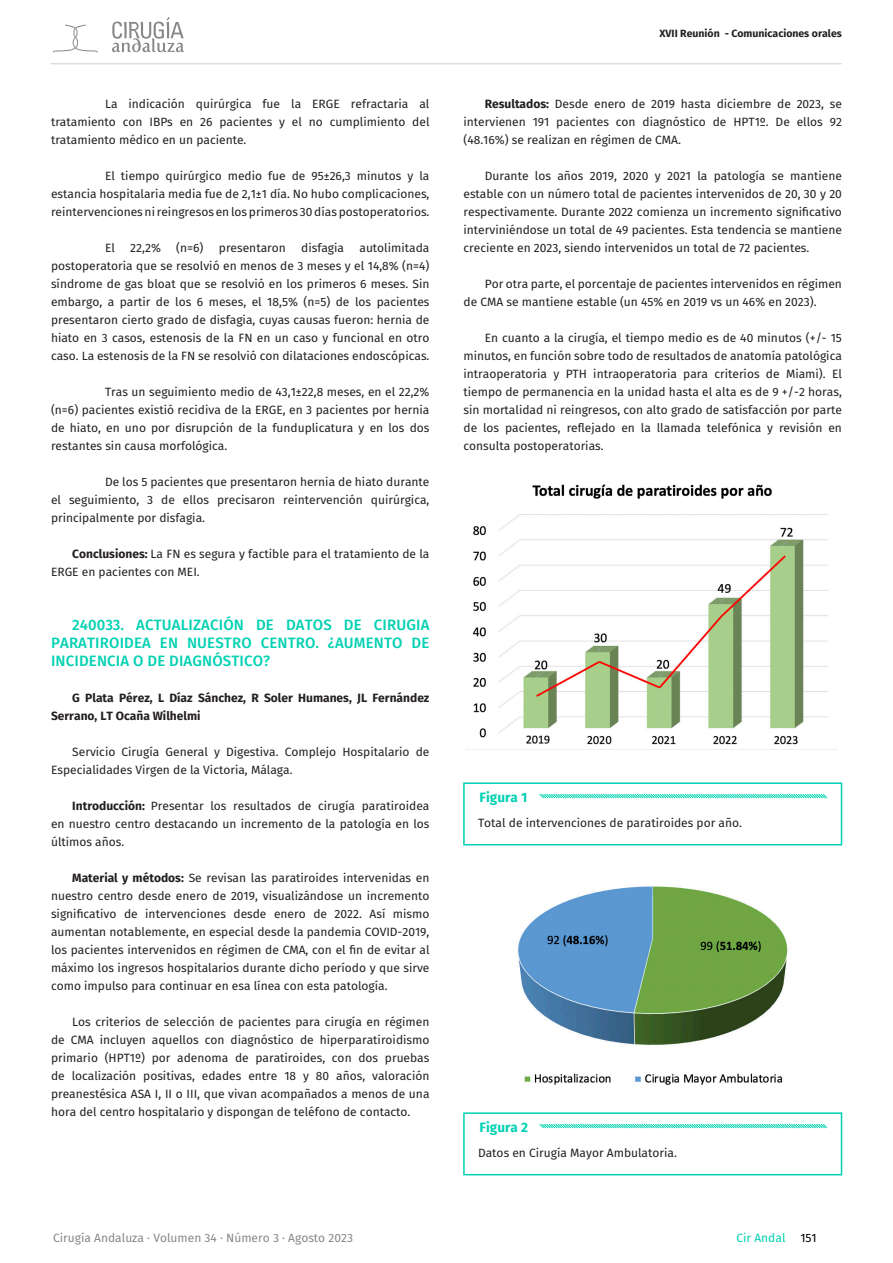
<style>
.page{position:relative;width:893px;height:1263px;background:#fff}
.page>*{position:absolute;margin:0;border:0;box-sizing:border-box;transform-origin:0 0}
.CUERPO___SANGRIAS{font:500 15px/18px "Fira Sans";letter-spacing:.01em;color:#00d1b2;text-align:justify}
.Pie_Foto_-_Nombre{font:700 13.5px "Fira Sans";color:#00d1b2}
.CUERPO___SANGRIAS-2{font:12px/18px "Fira Sans";color:#231f20;text-align:justify}
.CUERPO___SANGRIAS-3{font:700 12px/18px "Fira Sans";color:#231f20}
.t1{font:12px "Fira Sans";color:#878787}
.t2{font:12px "Fira Sans";color:#00d1b2}
.t3{font:700 10.5px "Fira Sans";color:#231f20}
.s1{font-weight:700}
.s2{color:#000}
</style>
<div class="page">
<svg style="left:53px;top:24px;width:45px;height:29px"></svg>
<svg style="left:112px;top:17px;width:72px;height:35px"></svg>
<hr style="left:50px;top:64px;width:792px;height:1px;background:#d1d1d1">
<img style="left:466px;top:484px;width:371px;height:266px">
<div style="left:463px;top:782px;width:379px;height:63px;border:2px solid #00d1b2"></div>
<svg style="left:539px;top:793px;width:289px;height:6px"></svg>
<img style="left:518px;top:886px;width:270px;height:199px">
<div style="left:463px;top:1112px;width:379px;height:63px;border:2px solid #00d1b2"></div>
<svg style="left:539px;top:1123px;width:289px;height:6px"></svg>
<p class="CUERPO___SANGRIAS-2" style="left:51px;top:94px;width:380px;text-indent:54px">La indicación quirúrgica fue la ERGE refractaria al tratamiento con IBPs en 26 pacientes y el no cumplimiento del tratamiento médico en un paciente.</p>
<p class="CUERPO___SANGRIAS-2" style="left:51px;top:166px;width:380px;text-indent:54px">El tiempo quirúrgico medio fue de 95±26,3 minutos y la estancia hospitalaria media fue de 2,1±1 día. No hubo complicaciones, reintervenciones ni reingresos en los primeros 30 días postoperatorios.</p>
<p class="CUERPO___SANGRIAS-2" style="left:105px;top:238px;width:11px">El</p>
<p class="CUERPO___SANGRIAS-2" style="left:130px;top:238px;width:32px">22,2%</p>
<p class="CUERPO___SANGRIAS-2" style="left:176px;top:238px;width:29px">(n=6)</p>
<p class="CUERPO___SANGRIAS-2" style="left:219px;top:238px;width:69px">presentaron</p>
<p class="CUERPO___SANGRIAS-2" style="left:301px;top:238px;width:44px">disfagia</p>
<p class="CUERPO___SANGRIAS-2" style="left:51px;top:238px;width:380px;text-indent:308px">autolimitada postoperatoria que se resolvió en menos de 3 meses y el 14,8% (n=4) síndrome de gas bloat que se resolvió en los primeros 6 meses. Sin embargo, a partir de los 6 meses, el 18,5% (n=5) de los pacientes presentaron cierto grado de disfagia, cuyas causas fueron: hernia de hiato en 3 casos, estenosis de la FN en un caso y funcional en otro caso. La estenosis de la FN se resolvió con dilataciones endoscópicas.</p>
<p class="CUERPO___SANGRIAS-2" style="left:51px;top:382px;width:380px;text-indent:54px">Tras un seguimiento medio de 43,1±22,8 meses, en el 22,2% (n=6) pacientes existió recidiva de la ERGE, en 3 pacientes por hernia de hiato, en uno por disrupción de la funduplicatura y en los dos restantes sin causa morfológica.</p>
<p class="CUERPO___SANGRIAS-2" style="left:51px;top:472px;width:380px;text-indent:54px">De los 5 pacientes que presentaron hernia de hiato durante el seguimiento, 3 de ellos precisaron reintervención quirúrgica, principalmente por disfagia.</p>
<p class="CUERPO___SANGRIAS-2" style="left:51px;top:544px;width:380px;text-indent:21px"><span class="s1">Conclusiones:</span> La FN es segura y factible para el tratamiento de la<br>ERGE en pacientes con MEI.</p>
<p class="CUERPO___SANGRIAS" style="left:51px;top:615px;width:380px;text-indent:21px">240033. ACTUALIZACIÓN DE DATOS DE CIRUGIA PARATIROIDEA EN NUESTRO CENTRO. ¿AUMENTO DE INCIDENCIA O DE DIAGNÓSTICO?</p>
<p class="CUERPO___SANGRIAS-3" style="left:51px;top:688px;width:380px;text-indent:21px">G Plata Pérez, L Díaz Sánchez, R Soler Humanes, JL Fernández<br>Serrano, LT Ocaña Wilhelmi</p>
<p class="CUERPO___SANGRIAS-2" style="left:51px;top:742px;width:380px;text-indent:21px">Servicio Cirugía General y Digestiva. Complejo Hospitalario de<br>Especialidades Virgen de la Victoria, Málaga.</p>
<p class="CUERPO___SANGRIAS-2" style="left:51px;top:796px;width:380px;text-indent:21px"><span class="s1">Introducción:</span> Presentar los resultados de cirugía paratiroidea en nuestro centro destacando un incremento de la patología en los últimos años.</p>
<p class="CUERPO___SANGRIAS-2" style="left:51px;top:868px;width:380px;text-indent:21px"><span class="s1">Material y métodos:</span> Se revisan las paratiroides intervenidas en nuestro centro desde enero de 2019, visualizándose un incremento significativo de intervenciones desde enero de 2022. Así mismo aumentan notablemente, en especial desde la pandemia COVID-2019, los pacientes intervenidos en régimen de CMA, con el fin de evitar al máximo los ingresos hospitalarios durante dicho período y que sirve como impulso para continuar en esa línea con esta patología.</p>
<p class="CUERPO___SANGRIAS-2" style="left:51px;top:1012px;width:380px;text-indent:21px">Los criterios de selección de pacientes para cirugía en régimen de CMA incluyen aquellos con diagnóstico de hiperparatiroidismo primario (HPT1º) por adenoma de paratiroides, con dos pruebas de localización positivas, edades entre 18 y 80 años, valoración preanestésica ASA I, II o III, que vivan acompañados a menos de una hora del centro hospitalario y dispongan de teléfono de contacto.</p>
<p class="t3" style="left:659px;top:25px;width:184px">XVII Reunión - Comunicaciones orales</p>
<p class="CUERPO___SANGRIAS-2" style="left:463px;top:94px;width:380px;text-indent:21px"><span class="s1">Resultados:</span> Desde enero de 2019 hasta diciembre de 2023, se intervienen 191 pacientes con diagnóstico de HPT1º. De ellos 92 (48.16%) se realizan en régimen de CMA.</p>
<p class="CUERPO___SANGRIAS-2" style="left:463px;top:166px;width:380px;text-indent:21px">Durante los años 2019, 2020 y 2021 la patología se mantiene estable con un número total de pacientes intervenidos de 20, 30 y 20 respectivamente. Durante 2022 comienza un incremento significativo interviniéndose un total de 49 pacientes. Esta tendencia se mantiene creciente en 2023, siendo intervenidos un total de 72 pacientes.</p>
<p class="CUERPO___SANGRIAS-2" style="left:463px;top:274px;width:380px;text-indent:21px">Por otra parte, el porcentaje de pacientes intervenidos en régimen de CMA se mantiene estable (un 45% en 2019 vs un 46% en 2023).</p>
<p class="CUERPO___SANGRIAS-2" style="left:463px;top:328px;width:380px;text-indent:21px">En cuanto a la cirugía, el tiempo medio es de 40 minutos (+/- 15 minutos, en función sobre todo de resultados de anatomía patológica intraoperatoria y PTH intraoperatoria para criterios de Miami). El tiempo de permanencia en la unidad hasta el alta es de 9 +/-2 horas, sin mortalidad ni reingresos, con alto grado de satisfacción por parte de los pacientes, reflejado en la llamada telefónica y revisión en consulta postoperatorias.</p>
<p class="Pie_Foto_-_Nombre" style="left:479px;top:786px;width:49px">Figura 1</p>
<p class="CUERPO___SANGRIAS-2" style="left:478px;top:813px;width:265px">Total de intervenciones de paratiroides por año.</p>
<p class="Pie_Foto_-_Nombre" style="left:479px;top:1116px;width:50px">Figura 2</p>
<p class="CUERPO___SANGRIAS-2" style="left:478px;top:1143px;width:200px">Datos en Cirugía Mayor Ambulatoria.</p>
<p class="t1" style="left:53px;top:1229px;width:301px">Cirugía Andaluza · Volumen 34 · Número 3 · Agosto 2023</p>
<p class="t2" style="left:736px;top:1229px;width:82px">Cir Andal <span class="s2">151</span></p>
</div>
